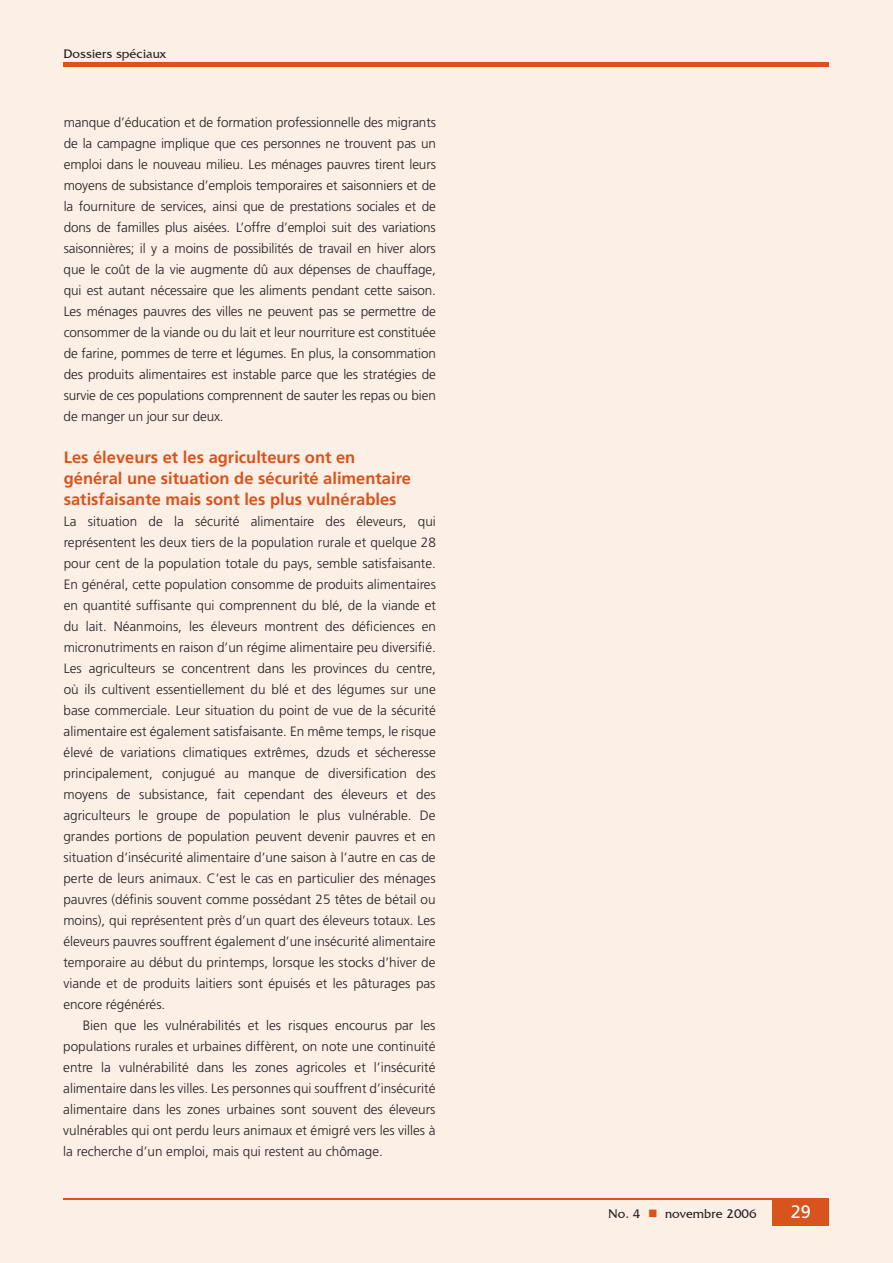
<style>
.page{position:relative;width:893px;height:1263px;background:#fcefe6}
.page>*{position:absolute;margin:0;border:0;box-sizing:border-box;transform-origin:0 0}
.t1{font:18px "Frutiger LT Std";color:#fff}
.t2{font:700 16.5px/21px "Frutiger LT Std";color:#d9531c}
.t3{font:300 13.5px/21px "Frutiger LT Std";color:#231f20;text-align:justify}
.t4{font:12.75px "Friz Quadrata IT Cby BT";color:#231f20}
.s1{color:#d9531c}
</style>
<div class="page">
<hr style="left:63px;top:63px;width:766px;height:4px;background:#d9531c">
<hr style="left:63px;top:1198px;width:766px;height:2px;background:#d9531c">
<div style="left:773px;top:1200px;width:56px;height:26px;background:#d9531c"></div>
<p class="t4" style="left:63px;top:46px;width:104px">Dossiers spéciaux</p>
<p class="t3" style="left:64px;top:112px;width:374px">manque d’éducation et de formation professionnelle des migrants de la campagne implique que ces personnes ne trouvent pas un emploi dans le nouveau milieu. Les ménages pauvres tirent leurs moyens de subsistance d’emplois temporaires et saisonniers et de la fourniture de services, ainsi que de prestations sociales et de dons de familles plus aisées. L’offre d’emploi suit des variations saisonnières; il y a moins de possibilités de travail en hiver alors que le coût de la vie augmente dû aux dépenses de chauffage, qui est autant nécessaire que les aliments pendant cette saison.<br>Les ménages pauvres des villes ne peuvent pas se permettre de consommer de la viande ou du lait et leur nourriture est constituée de farine, pommes de terre et légumes. En plus, la consommation des produits alimentaires est instable parce que les stratégies de survie de ces populations comprennent de sauter les repas ou bien de manger un jour sur deux.</p>
<p class="t2" style="left:64px;top:447px;width:349px">Les éleveurs et les agriculteurs ont en général une situation de sécurité alimentaire satisfaisante mais sont les plus vulnérables</p>
<p class="t3" style="left:63px;top:511px;width:374px">La situation de la sécurité alimentaire des éleveurs, qui représentent les deux tiers de la population rurale et quelque 28 pour cent de la population totale du pays, semble satisfaisante.<br>En général, cette population consomme de produits alimentaires en quantité suffisante qui comprennent du blé, de la viande et du lait. Néanmoins, les éleveurs montrent des déficiences en micronutriments en raison d’un régime alimentaire peu diversifié.<br>Les agriculteurs se concentrent dans les provinces du centre, où ils cultivent essentiellement du blé et des légumes sur une base commerciale. Leur situation du point de vue de la sécurité alimentaire est également satisfaisante. En même temps, le risque élevé de variations climatiques extrêmes, dzuds et sécheresse principalement, conjugué au manque de diversification des moyens de subsistance, fait cependant des éleveurs et des agriculteurs le groupe de population le plus vulnérable. De grandes portions de population peuvent devenir pauvres et en situation d’insécurité alimentaire d’une saison à l’autre en cas de perte de leurs animaux. C’est le cas en particulier des ménages pauvres (définis souvent comme possédant 25 têtes de bétail ou moins), qui représentent près d’un quart des éleveurs totaux. Les éleveurs pauvres souffrent également d’une insécurité alimentaire temporaire au début du printemps, lorsque les stocks d’hiver de viande et de produits laitiers sont épuisés et les pâturages pas encore régénérés.</p>
<p class="t3" style="left:63px;top:1015px;width:374px;text-indent:20px">Bien que les vulnérabilités et les risques encourus par les populations rurales et urbaines diffèrent, on note une continuité entre la vulnérabilité dans les zones agricoles et l’insécurité alimentaire dans les villes. Les personnes qui souffrent d’insécurité alimentaire dans les zones urbaines sont souvent des éleveurs vulnérables qui ont perdu leurs animaux et émigré vers les villes à la recherche d’un emploi, mais qui restent au chômage.</p>
<p class="t4" style="left:608px;top:1205px;width:150px">No. 4 <span class="s1">■</span> novembre 2006</p>
<h1 class="t1" style="left:791px;top:1201px;width:11px">29</h1>
</div>
